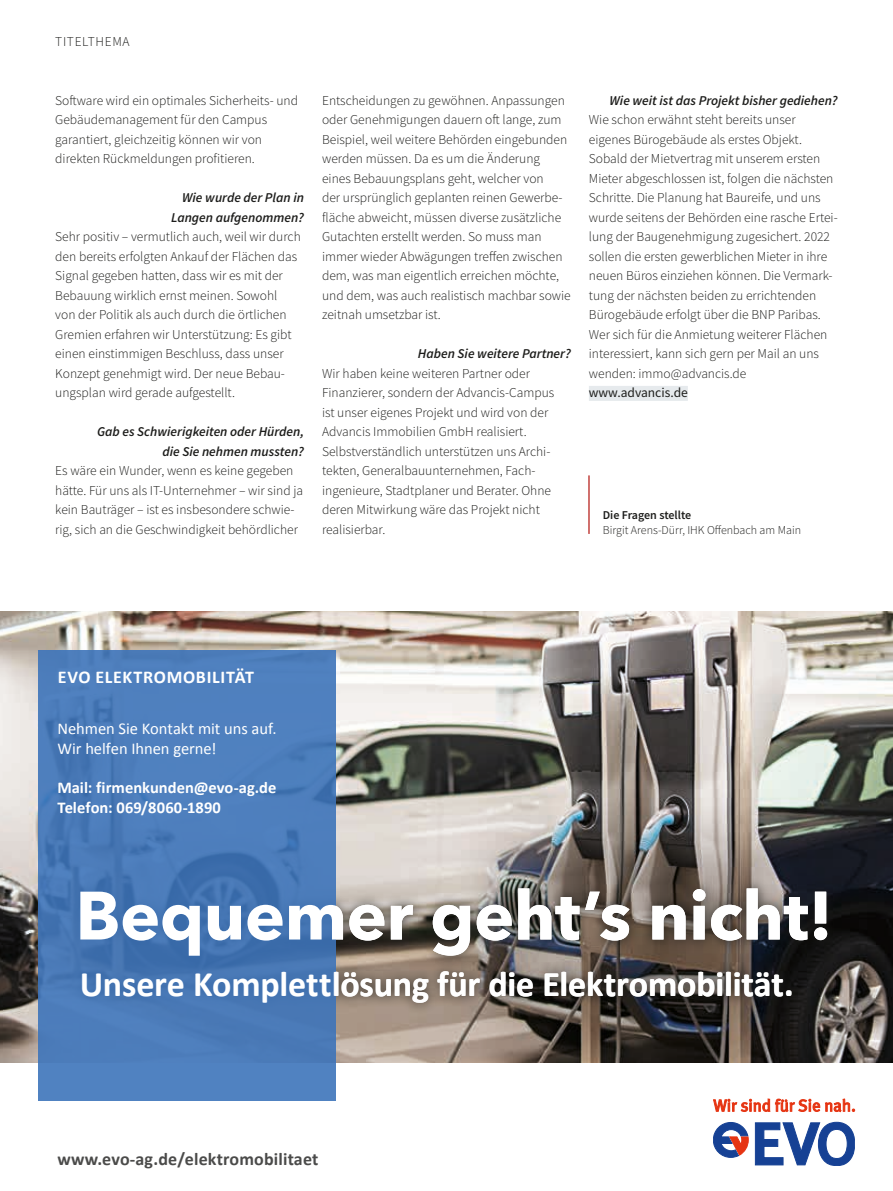
<style>
.page{position:relative;width:893px;height:1191px;background:#fff}
.page>*{position:absolute;margin:0;border:0;box-sizing:border-box;transform-origin:0 0}
.t1{font:700 67.5px "Avenir Next LT Pro";letter-spacing:-.005em;color:#fff}
.t2{font:700 36px "Calibri";letter-spacing:-.005em;color:#fff}
.t3{font:700 18px "Calibri";letter-spacing:.01em;color:#4b4b4a}
.t4{font:700 18px "Calibri";letter-spacing:.04em;color:#fff}
.t5{font:700 16.5px/19.8px "Calibri";color:#fff}
.t6{font:16.5px/19.8px "Calibri";letter-spacing:-.005em;color:#fff}
.t7{font:300 13.5px/19.5px "Source Sans Pro";color:#1d1d1b}
.t8{font:italic 600 13.5px/19.5px "Source Sans Pro";color:#1d1d1b;text-align:right}
.t9{font:13.5px "Source Sans Pro";color:#1d1d1b}
.t10{font:300 13.5px "Source Sans Pro";letter-spacing:.05em;color:#1d1d1b}
.t11{font:300 12px "Source Sans Pro";color:#1d1d1b}
.t12{font:600 12px "Source Sans Pro";color:#1d1d1b}
</style>
<div class="page">
<hr style="left:588px;top:475px;width:2px;height:59px;background:#c2433f">
<div style="left:589px;top:386px;width:99px;height:15px;background:#e6eaed"></div>
<img style="left:0;top:612px;width:893px;height:450px">
<svg style="left:755px;top:1122px;width:100px;height:43px"></svg>
<svg style="left:713px;top:1122px;width:35px;height:35px"></svg>
<svg style="left:713px;top:1099px;width:142px;height:12px"></svg>
<div style="left:69px;top:877px;width:769px;height:90px;background:#1d1d1b;opacity:.75"></div>
<div style="left:70px;top:960px;width:733px;height:54px;background:#1d1d1b;opacity:.75"></div>
<svg style="left:38px;top:650px;width:298px;height:451px;background:#497ab8"></svg>
<p class="t10" style="left:55px;top:33px;width:76px">TITELTHEMA</p>
<p class="t7" style="left:55px;top:91px;width:244px">Software wird ein optimales Sicherheits- und Gebäudemanagement für den Campus garantiert, gleichzeitig können wir von direkten Rückmeldungen profitieren.</p>
<p class="t8" style="left:171px;top:188px;width:135px">Wie wurde der Plan in<br>Langen aufgenommen?</p>
<p class="t7" style="left:55px;top:227px;width:247px">Sehr positiv – vermutlich auch, weil wir durch den bereits erfolgten Ankauf der Flächen das Signal gegeben hatten, dass wir es mit der Bebauung wirklich ernst meinen. Sowohl von der Politik als auch durch die örtlichen Gremien erfahren wir Unterstützung: Es gibt einen einstimmigen Beschluss, dass unser Konzept genehmigt wird. Der neue Bebau&shy;ungsplan wird gerade aufgestellt.</p>
<p class="t8" style="left:97px;top:422px;width:209px">Gab es Schwierigkeiten oder Hürden, die Sie nehmen mussten?</p>
<p class="t7" style="left:55px;top:461px;width:249px">Es wäre ein Wunder, wenn es keine gegeben hätte. Für uns als IT-Unternehmer – wir sind ja kein Bauträger – ist es insbesondere schwie&shy;rig, sich an die Geschwindigkeit behördlicher</p>
<p class="t7" style="left:322px;top:90px;width:250px">Entscheidungen zu gewöhnen. Anpassungen oder Genehmigungen dauern oft lange, zum Beispiel, weil weitere Behörden eingebunden werden müssen. Da es um die Änderung eines Bebauungsplans geht, welcher von<br>der ursprünglich geplanten reinen Gewerbe&shy;fläche abweicht, müssen diverse zusätzliche Gutachten erstellt werden. So muss man immer wieder Abwägungen treffen zwischen dem, was man eigentlich erreichen möchte, und dem, was auch realistisch machbar sowie zeitnah umsetzbar ist.</p>
<p class="t8" style="left:418px;top:344px;width:155px">Haben Sie weitere Partner?</p>
<p class="t7" style="left:322px;top:363px;width:234px">Wir haben keine weiteren Partner oder Finanzierer, sondern der Advancis-Campus ist unser eigenes Projekt und wird von der Advancis Immobilien GmbH realisiert.<br>Selbstverständlich unterstützen uns Archi&shy;tekten, Generalbauunternehmen, Fach&shy;ingenieure, Stadtplaner und Berater. Ohne deren Mitwirkung wäre das Projekt nicht realisierbar.</p>
<p class="t8" style="left:609px;top:90px;width:230px">Wie weit ist das Projekt bisher gediehen?</p>
<p class="t7" style="left:589px;top:110px;width:250px">Wie schon erwähnt steht bereits unser eigenes Bürogebäude als erstes Objekt.<br>Sobald der Mietvertrag mit unserem ersten Mieter abgeschlossen ist, folgen die nächsten Schritte. Die Planung hat Baureife, und uns wurde seitens der Behörden eine rasche Ertei&shy;lung der Baugenehmigung zugesichert. 2022 sollen die ersten gewerblichen Mieter in ihre neuen Büros einziehen können. Die Vermark&shy;tung der nächsten beiden zu errichtenden Bürogebäude erfolgt über die BNP Paribas.<br>Wer sich für die Anmietung weiterer Flächen interessiert, kann sich gern per Mail an uns wenden: immo@advancis.de</p>
<p class="t9" style="left:589px;top:384px;width:100px">www.advancis.de</p>
<p class="t12" style="left:603px;top:507px;width:90px">Die Fragen stellte</p>
<p class="t11" style="left:603px;top:522px;width:200px">Birgit Arens-Dürr, IHK Offenbach am Main</p>
<h3 class="t4" style="left:58px;top:665px;width:198px">EVO ELEKTROMOBILITÄT</h3>
<p class="t6" style="left:57px;top:718px;width:221px">Nehmen Sie Kontakt mit uns auf.<br>Wir helfen Ihnen gerne!</p>
<p class="t5" style="left:57px;top:778px;width:220px">Mail: firmenkunden@evo-ag.de<br>Telefon: 069/8060-1890</p>
<h1 class="t1" style="left:75px;top:874px;width:759px">Bequemer geht’s nicht!</h1>
<h2 class="t2" style="left:80px;top:961px;width:715px">Unsere Komplettlösung für die Elektromobilität.</h2>
<h3 class="t3" style="left:57px;top:1147px;width:262px">www.evo-ag.de/elektromobilitaet</h3>
</div>
